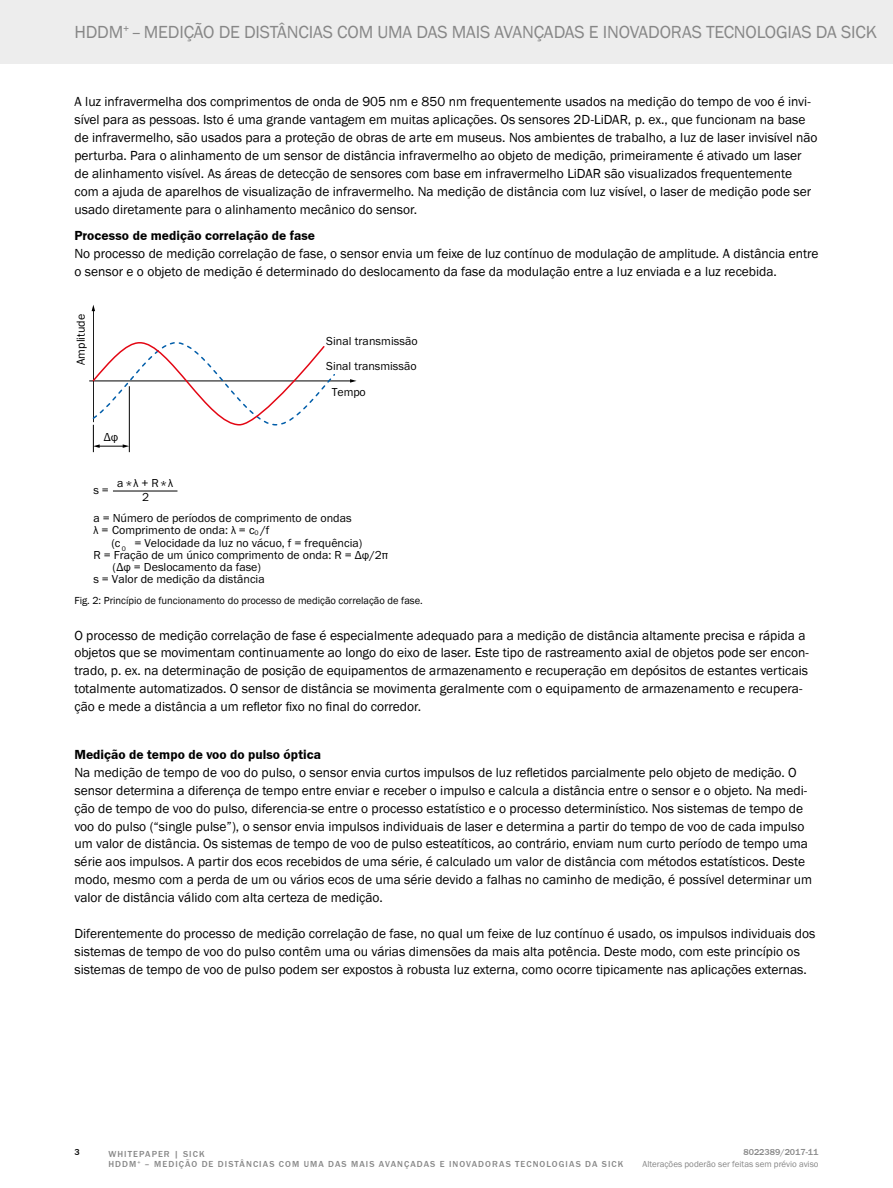
<style>
.page{position:relative;width:893px;height:1188px;background:#fff}
.page>*{position:absolute;margin:0;border:0;box-sizing:border-box;transform-origin:0 0}
.t1{font:18px "SICK Franklin";letter-spacing:-.01em;color:#878787}
.t2{font:13.5px/17.9px "SICK Franklin";color:#000}
.t3{font:700 13.5px "SICK Franklin";letter-spacing:.005em;color:#000}
.t4{font:12px/12px "SICK Franklin";color:#000}
.t5{font:10.5px "SICK Franklin";color:#000}
.t6{font:500 9px/10.8px "SICK Franklin";letter-spacing:.12em;color:#878787}
.t7{font:9px "SICK Franklin";color:#878787}
.t8{font:500 9px "SICK Franklin";color:#878787}
.t9{font:500 9px "SICK Franklin";color:#000}
</style>
<div class="page">
<div style="left:0;top:0;width:893px;height:64px;background:#ededed"></div>
<hr style="left:89px;top:381px;width:262px;height:1px;background:#000">
<svg style="left:350px;top:379px;width:7px;height:4px"></svg>
<hr style="left:93px;top:310px;width:1px;height:112px;background:#000">
<svg style="left:92px;top:305px;width:3px;height:6px"></svg>
<svg style="left:91px;top:341px;width:245px;height:111px"></svg>
<hr style="left:113px;top:491px;width:64px;height:1px;background:#000">
<h1 class="t1" style="left:74px;top:21px;width:804px">HDDM<sup>+</sup> – MEDIÇÃO DE DISTÂNCIAS COM UMA DAS MAIS AVANÇADAS E INOVADORAS TECNOLOGIAS DA SICK</h1>
<p class="t2" style="left:74px;top:93px;width:745px">A luz infravermelha dos comprimentos de onda de 905 nm e 850 nm frequentemente usados na medição do tempo de voo é invi&shy;sível para as pessoas. Isto é uma grande vantagem em muitas aplicações. Os sensores 2D-LiDAR, p. ex., que funcionam na base de infravermelho, são usados para a proteção de obras de arte em museus. Nos ambientes de trabalho, a luz de laser invisível não perturba. Para o alinhamento de um sensor de distância infravermelho ao objeto de medição, primeiramente é ativado um laser de alinhamento visível. As áreas de detecção de sensores com base em infravermelho LiDAR são visualizados frequentemente com a ajuda de aparelhos de visualização de infravermelho. Na medição de distância com luz visível, o laser de medição pode ser usado diretamente para o alinhamento mecânico do sensor.</p>
<p class="t3" style="left:74px;top:227px;width:242px">Processo de medição correlação de fase</p>
<p class="t2" style="left:74px;top:244px;width:745px">No processo de medição correlação de fase, o sensor envia um feixe de luz contínuo de modulação de amplitude. A distância entre o sensor e o objeto de medição é determinado do deslocamento da fase da modulação entre a luz enviada e a luz recebida.</p>
<p class="t4" style="left:75px;top:365px;width:53px;rotate:-90deg">Amplitude</p>
<p class="t4" style="left:332px;top:386px;width:35px">Tempo</p>
<p class="t4" style="left:326px;top:336px;width:93px">Sinal transmissão</p>
<p class="t4" style="left:326px;top:360px;width:92px">Sinal transmissão</p>
<p class="t4" style="left:104px;top:431px;width:16px">∆φ</p>
<p class="t4" style="left:117px;top:476px;width:57px;line-height:14px;text-align:center">a * λ + R * λ<br>2</p>
<p class="t4" style="left:93px;top:485px;width:17px">s =</p>
<p class="t4" style="left:93px;top:512px;width:260px">a = Número de períodos de comprimento de ondas λ = Comprimento de onda: λ = c<sub>0</sub> /f</p>
<p class="t4" style="left:111px;top:537px;width:252px">(c <sub>0</sub> = Velocidade da luz no vácuo, f = frequência)</p>
<p class="t4" style="left:93px;top:549px;width:296px">R = Fração de um único comprimento de onda: R = ∆φ/2π</p>
<p class="t4" style="left:112px;top:561px;width:150px">(∆φ = Deslocamento da fase)</p>
<p class="t4" style="left:93px;top:573px;width:173px">s = Valor de medição da distância</p>
<p class="t5" style="left:74px;top:594px;width:350px">Fig. 2: Princípio de funcionamento do processo de medição correlação de fase.</p>
<p class="t2" style="left:74px;top:626px;width:736px">O processo de medição correlação de fase é especialmente adequado para a medição de distância altamente precisa e rápida a objetos que se movimentam continuamente ao longo do eixo de laser. Este tipo de rastreamento axial de objetos pode ser encon&shy;trado, p. ex. na determinação de posição de equipamentos de armazenamento e recuperação em depósitos de estantes verticais totalmente automatizados. O sensor de distância se movimenta geralmente com o equipamento de armazenamento e recupera&shy;ção e mede a distância a um refletor fixo no final do corredor.</p>
<p class="t3" style="left:74px;top:746px;width:248px">Medição de tempo de voo do pulso óptica</p>
<p class="t2" style="left:74px;top:764px;width:739px">Na medição de tempo de voo do pulso, o sensor envia curtos impulsos de luz refletidos parcialmente pelo objeto de medição. O sensor determina a diferença de tempo entre enviar e receber o impulso e calcula a distância entre o sensor e o objeto. Na medi&shy;ção de tempo de voo do pulso, diferencia-se entre o processo estatístico e o processo determinístico. Nos sistemas de tempo de voo do pulso (“single pulse”), o sensor envia impulsos individuais de laser e determina a partir do tempo de voo de cada impulso um valor de distância. Os sistemas de tempo de voo de pulso esteatíticos, ao contrário, enviam num curto período de tempo uma série aos impulsos. A partir dos ecos recebidos de uma série, é calculado um valor de distância com métodos estatísticos. Deste modo, mesmo com a perda de um ou vários ecos de uma série devido a falhas no caminho de medição, é possível determinar um valor de distância válido com alta certeza de medição.</p>
<p class="t2" style="left:74px;top:925px;width:742px">Diferentemente do processo de medição correlação de fase, no qual um feixe de luz contínuo é usado, os impulsos individuais dos sistemas de tempo de voo do pulso contêm uma ou várias dimensões da mais alta potência. Deste modo, com este princípio os sistemas de tempo de voo de pulso podem ser expostos à robusta luz externa, como ocorre tipicamente nas aplicações externas.</p>
<p class="t9" style="left:74px;top:1146px;width:7px">3</p>
<p class="t6" style="left:108px;top:1148px;width:516px">WHITEPAPER | SICK<br>HDDM<sup>+</sup> – MEDIÇÃO DE DISTÂNCIAS COM UMA DAS MAIS AVANÇADAS E INOVADORAS TECNOLOGIAS DA SICK</p>
<p class="t8" style="left:743px;top:1146px;width:77px">8022389/2017-11</p>
<p class="t7" style="left:642px;top:1159px;width:178px">Alterações poderão ser feitas sem prévio aviso</p>
</div>
